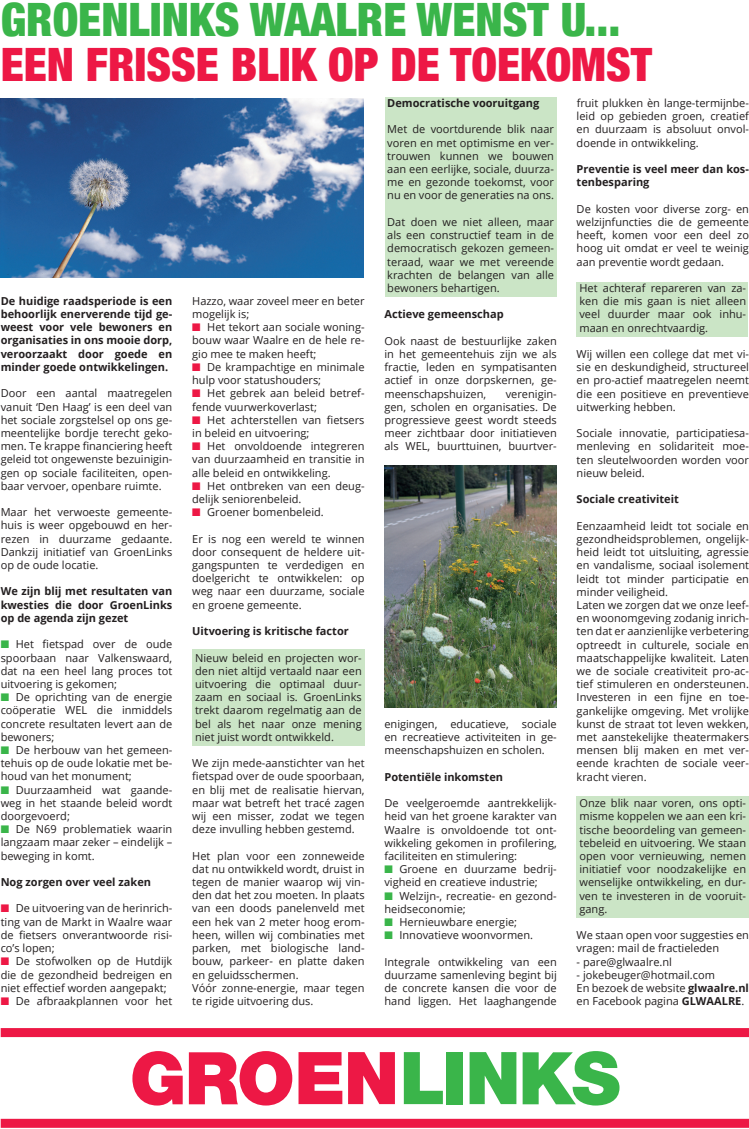
<style>
.page{position:relative;width:749px;height:1129px;background:#fff}
.page>*{position:absolute;margin:0;border:0;box-sizing:border-box;transform-origin:0 0}
.t1{font:900 condensed 46px "Helvetica Neue";color:#3ab54a}
.t2{font:900 condensed 46px "Helvetica Neue";color:#ed1845}
.t3{font:11px/13.2px "Open Sans";color:#231f20;text-align:justify}
.t4{font:700 11px/13.2px "Open Sans";color:#231f20;text-align:justify}
.s1{color:#3ab54a}
.s2{color:#ed1845}
.s3{font-weight:700}
</style>
<div class="page">
<div style="left:192px;top:649px;width:172px;height:97px;background:#cbe5c6"></div>
<div style="left:576px;top:795px;width:172px;height:122px;background:#cbe5c6"></div>
<div style="left:576px;top:282px;width:172px;height:54px;background:#cbe5c6"></div>
<div style="left:385px;top:97px;width:171px;height:199px;background:#cbe5c6"></div>
<img style="left:0;top:99px;width:363px;height:179px">
<div style="left:1px;top:1118px;width:747px;height:9px;background:#ed1845"></div>
<div style="left:1px;top:1027px;width:747px;height:9px;background:#ed1845"></div>
<svg style="left:132px;top:1051px;width:51px;height:54px"></svg>
<svg style="left:189px;top:1051px;width:103px;height:54px"></svg>
<svg style="left:298px;top:1052px;width:44px;height:51px;background:#f04468"></svg>
<svg style="left:348px;top:1052px;width:47px;height:51px"></svg>
<svg style="left:403px;top:1052px;width:40px;height:51px"></svg>
<div style="left:446px;top:1051px;width:16px;height:52px;background:#3ab54a"></div>
<svg style="left:469px;top:1052px;width:47px;height:51px"></svg>
<svg style="left:522px;top:1051px;width:97px;height:54px"></svg>
<img style="left:384px;top:465px;width:172px;height:242px">
<h1 class="t1" style="left:1px;top:-19px;width:621px">GROENLINKS WAALRE WENST U...</h1>
<h1 class="t2" style="left:1px;top:26px;width:652px">EEN FRISSE BLIK OP DE TOEKOMST</h1>
<p class="t4" style="left:1px;top:294px;width:173px">De huidige raadsperiode is een behoorlijk enerverende tijd ge&shy;weest voor vele bewoners en organisaties in ons mooie dorp, veroorzaakt door goede en minder goede ontwikkelingen.</p>
<p class="t3" style="left:1px;top:386px;width:173px">Door een aantal maatregelen vanuit ‘Den Haag’ is een deel van het sociale zorgstelsel op ons ge&shy;meentelijke bordje terecht geko&shy;men. Te krappe financiering heeft geleid tot ongewenste bezuinigin&shy;gen op sociale faciliteiten, open&shy;baar vervoer, openbare ruimte.</p>
<p class="t3" style="left:1px;top:505px;width:173px">Maar het verwoeste gemeente&shy;huis is weer opgebouwd en her&shy;rezen in duurzame gedaante.<br>Dankzij initiatief van GroenLinks op de oude locatie.</p>
<p class="t4" style="left:1px;top:584px;width:173px">We zijn blij met resultaten van kwesties die door GroenLinks op de agenda zijn gezet</p>
<p class="t3" style="left:1px;top:637px;width:173px"><span class="s1">■</span> Het fietspad over de oude spoorbaan naar Valkenswaard, dat na een heel lang proces tot uitvoering is gekomen;</p>
<p class="t3" style="left:1px;top:690px;width:173px"><span class="s1">■</span> De oprichting van de energie coöperatie WEL die inmiddels concrete resultaten levert aan de bewoners;</p>
<p class="t3" style="left:1px;top:743px;width:173px"><span class="s1">■</span> De herbouw van het gemeen&shy;tehuis op de oude lokatie met be&shy;houd van het monument;</p>
<p class="t3" style="left:1px;top:782px;width:173px"><span class="s1">■</span> Duurzaamheid wat gaande&shy;weg in het staande beleid wordt doorgevoerd;</p>
<p class="t3" style="left:1px;top:822px;width:173px"><span class="s1">■</span> De N69 problematiek waarin langzaam maar zeker – eindelijk – beweging in komt.</p>
<p class="t4" style="left:1px;top:875px;width:152px">Nog zorgen over veel zaken</p>
<p class="t3" style="left:1px;top:901px;width:173px"><span class="s2">■</span> De uitvoering van de herinrich&shy;ting van de Markt in Waalre waar de fietsers onverantwoorde risi&shy;co’s lopen;</p>
<p class="t3" style="left:1px;top:954px;width:173px"><span class="s2">■</span> De stofwolken op de Hutdijk die de gezondheid bedreigen en niet effectief worden aangepakt;</p>
<p class="t3" style="left:1px;top:993px;width:173px"><span class="s2">■</span> De afbraakplannen voor het</p>
<p class="t3" style="left:192px;top:294px;width:174px">Hazzo, waar zoveel meer en beter mogelijk is;</p>
<p class="t3" style="left:192px;top:320px;width:174px"><span class="s2">■</span> Het tekort aan sociale woning&shy;bouw waar Waalre en de hele re&shy;gio mee te maken heeft;</p>
<p class="t3" style="left:192px;top:360px;width:174px"><span class="s2">■</span> De krampachtige en minimale hulp voor statushouders;</p>
<p class="t3" style="left:192px;top:386px;width:174px"><span class="s2">■</span> Het gebrek aan beleid betref&shy;fende vuurwerkoverlast;</p>
<p class="t3" style="left:192px;top:413px;width:174px"><span class="s2">■</span> Het achterstellen van fietsers in beleid en uitvoering;</p>
<p class="t3" style="left:192px;top:439px;width:174px"><span class="s2">■</span> Het onvoldoende integreren van duurzaamheid en transitie in alle beleid en ontwikkeling.</p>
<p class="t3" style="left:192px;top:479px;width:174px"><span class="s2">■</span> Het ontbreken van een deug&shy;delijk seniorenbeleid.</p>
<p class="t3" style="left:192px;top:505px;width:133px"><span class="s2">■</span> Groener bomenbeleid.</p>
<p class="t3" style="left:192px;top:531px;width:174px">Er is nog een wereld te winnen door consequent de heldere uit&shy;gangspunten te verdedigen en doelgericht te ontwikkelen: op weg naar een duurzame, sociale en groene gemeente.</p>
<p class="t4" style="left:192px;top:624px;width:158px">Uitvoering is kritische factor</p>
<p class="t3" style="left:195px;top:650px;width:168px">Nieuw beleid en projecten wor&shy;den niet altijd vertaald naar een uitvoering die optimaal duur&shy;zaam en sociaal is. GroenLinks trekt daarom regelmatig aan de bel als het naar onze mening niet juist wordt ontwikkeld.</p>
<p class="t3" style="left:192px;top:756px;width:174px">We zijn mede-aanstichter van het fietspad over de oude spoorbaan, en blij met de realisatie hiervan, maar wat betreft het tracé zagen wij een misser, zodat we tegen deze invulling hebben gestemd.</p>
<p class="t3" style="left:192px;top:848px;width:174px;text-align:left">Het plan voor een zonneweide dat nu ontwikkeld wordt, druist in tegen de manier waarop wij vin&shy;den dat het zou moeten. In plaats van een doods panelenveld met een hek van 2 meter hoog erom&shy;heen, willen wij combinaties met parken, met biologische land&shy;bouw, parkeer- en platte daken en geluidsschermen.<br>Vóór zonne-energie, maar tegen te rigide uitvoering dus.</p>
<p class="t4" style="left:387px;top:96px;width:153px">Democratische vooruitgang</p>
<p class="t3" style="left:387px;top:122px;width:168px">Met de voortdurende blik naar voren en met optimisme en ver&shy;trouwen kunnen we bouwen aan een eerlijke, sociale, duurza&shy;me en gezonde toekomst, voor nu en voor de generaties na ons.</p>
<p class="t3" style="left:387px;top:215px;width:168px">Dat doen we niet alleen, maar als een constructief team in de democratisch gekozen gemeen&shy;teraad, waar we met vereende krachten de belangen van alle bewoners behartigen.</p>
<p class="t4" style="left:384px;top:307px;width:121px">Actieve gemeenschap</p>
<p class="t3" style="left:384px;top:334px;width:174px">Ook naast de bestuurlijke zaken in het gemeentehuis zijn we als fractie, leden en sympatisanten actief in onze dorpskernen, ge&shy;meenschapshuizen,</p>
<p class="t3" style="left:384px;top:386px;width:174px;text-indent:121px">verenigin&shy;gen, scholen en organisaties. De progressieve geest wordt steeds meer zichtbaar door initiatieven als WEL, buurttuinen, buurtver-</p>
<p class="t3" style="left:384px;top:716px;width:174px">enigingen, educatieve, sociale en recreatieve activiteiten in ge&shy;meenschapshuizen en scholen.</p>
<p class="t4" style="left:384px;top:769px;width:120px">Potentiële inkomsten</p>
<p class="t3" style="left:384px;top:796px;width:174px">De veelgeroemde aantrekkelijk&shy;heid van het groene karakter van Waalre is onvoldoende tot ont&shy;wikkeling gekomen in profilering, faciliteiten en stimulering:</p>
<p class="t3" style="left:384px;top:862px;width:174px"><span class="s1">■</span> Groene en duurzame bedrij&shy;vigheid en creatieve industrie;</p>
<p class="t3" style="left:384px;top:888px;width:174px"><span class="s1">■</span> Welzijn-, recreatie- en gezond&shy;heidseconomie;</p>
<p class="t3" style="left:384px;top:914px;width:134px"><span class="s1">■</span> Hernieuwbare energie;</p>
<p class="t3" style="left:384px;top:928px;width:150px"><span class="s1">■</span> Innovatieve woonvormen.</p>
<p class="t3" style="left:384px;top:954px;width:174px">Integrale ontwikkeling van een duurzame samenleving begint bij de concrete kansen die voor de hand liggen. Het laaghangende</p>
<p class="t3" style="left:576px;top:96px;width:174px">fruit plukken èn lange-termijnbe&shy;leid op gebieden groen, creatief en duurzaam is absoluut onvol&shy;doende in ontwikkeling.</p>
<p class="t4" style="left:576px;top:162px;width:174px">Preventie is veel meer dan kos&shy;tenbesparing</p>
<p class="t3" style="left:576px;top:202px;width:174px">De kosten voor diverse zorg- en welzijnfuncties die de gemeente heeft, komen voor een deel zo hoog uit omdat er veel te weinig aan preventie wordt gedaan.</p>
<p class="t3" style="left:579px;top:281px;width:168px">Het achteraf repareren van za&shy;ken die mis gaan is niet alleen veel duurder maar ook inhu&shy;maan en onrechtvaardig.</p>
<p class="t3" style="left:576px;top:347px;width:174px">Wij willen een college dat met vi&shy;sie en deskundigheid, structureel en pro-actief maatregelen neemt die een positieve en preventieve uitwerking hebben.</p>
<p class="t3" style="left:576px;top:426px;width:174px">Sociale innovatie, participatiesa&shy;menleving en solidariteit moe&shy;ten sleutelwoorden worden voor nieuw beleid.</p>
<p class="t4" style="left:576px;top:492px;width:104px">Sociale creativiteit</p>
<p class="t3" style="left:576px;top:518px;width:174px;text-align:left">Eenzaamheid leidt tot sociale en gezondheidsproblemen, ongelijk&shy;heid leidt tot uitsluiting, agressie en vandalisme, sociaal isolement leidt tot minder participatie en minder veiligheid.<br>Laten we zorgen dat we onze leef&shy;en woonomgeving zodanig inrich&shy;ten dat er aanzienlijke verbetering optreedt in culturele, sociale en maatschappelijke kwaliteit. Laten we de sociale creativiteit pro-ac&shy;tief stimuleren en ondersteunen.<br>Investeren in een fijne en toe&shy;gankelijke omgeving. Met vrolijke kunst de straat tot leven wekken, met aanstekelijke theatermakers mensen blij maken en met ver&shy;eende krachten de sociale veer&shy;kracht vieren.</p>
<p class="t3" style="left:579px;top:796px;width:168px">Onze blik naar voren, ons opti&shy;misme koppelen we aan een kri&shy;tische beoordeling van gemeen&shy;tebeleid en uitvoering. We staan open voor vernieuwing, nemen initiatief voor noodzakelijke en wenselijke ontwikkeling, en dur&shy;ven te investeren in de vooruit&shy;gang.</p>
<p class="t3" style="left:576px;top:928px;width:174px">We staan open voor suggesties en vragen: mail de fractieleden</p>
<p class="t3" style="left:576px;top:954px;width:97px">- pare@glwaalre.nl</p>
<p class="t3" style="left:576px;top:967px;width:174px;text-align:left">- jokebeuger@hotmail.com<br>En bezoek de website <span class="s3">glwaalre.nl </span>en Facebook pagina <span class="s3">GLWAALRE</span>.</p>
</div>
